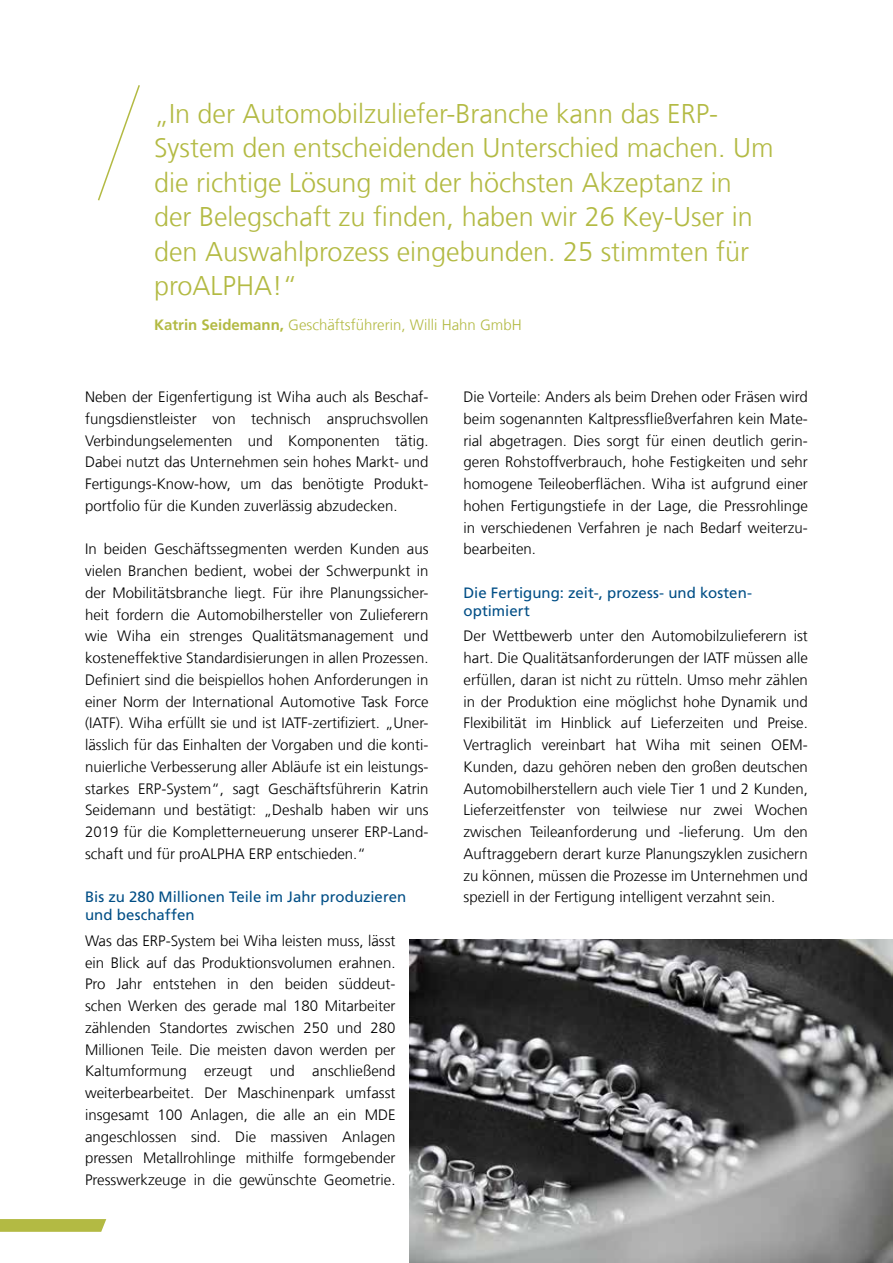
<style>
.page{position:relative;width:893px;height:1263px;background:#fff}
.page>*{position:absolute;margin:0;border:0;box-sizing:border-box;transform-origin:0 0}
.t1{font:300 27px/34.5px "Frutiger LT Com";color:#b3ba43}
.t2{font:300 15px/21.8px "Frutiger LT Com";color:#000;text-align:justify}
.t3{font:15px/18px "Frutiger LT Com";color:#004e86}
.t4{font:300 15px "Frutiger LT Com";color:#b3ba43}
.s1{font-weight:700}
</style>
<div class="page">
<img style="left:409px;top:940px;width:484px;height:323px">
<svg style="left:0;top:1219px;width:106px;height:13px"></svg>
<svg style="left:97px;top:85px;width:43px;height:116px"></svg>
<p class="t1" style="left:154px;top:96px;width:621px">„In der Automobilzuliefer-Branche kann das ERP-System den entscheidenden Unterschied machen. Um die richtige Lösung mit der höchsten Akzeptanz in der Belegschaft zu finden, haben wir 26 Key-User in den Auswahlprozess eingebunden. 25 stimmten für proALPHA!“</p>
<p class="t4" style="left:154px;top:315px;width:369px"><span class="s1">Katrin Seidemann,</span> Geschäftsführerin, Willi Hahn GmbH</p>
<p class="t2" style="left:85px;top:386px;width:345px">Neben der Eigenfertigung ist Wiha auch als Beschaf&shy;fungsdienstleister von technisch anspruchsvollen Verbindungselementen und Komponenten tätig.<br>Dabei nutzt das Unternehmen sein hohes Markt- und Fertigungs-Know-how, um das benötigte Produkt&shy;portfolio für die Kunden zuverlässig abzudecken.</p>
<p class="t2" style="left:85px;top:538px;width:345px">In beiden Geschäftssegmenten werden Kunden aus vielen Branchen bedient, wobei der Schwerpunkt in der Mobilitätsbranche liegt. Für ihre Planungssicher&shy;heit fordern die Automobilhersteller von Zulieferern wie Wiha ein strenges Qualitätsmanagement und kosteneffektive Standardisierungen in allen Prozessen.<br>Definiert sind die beispiellos hohen Anforderungen in einer Norm der International Automotive Task Force (IATF). Wiha erfüllt sie und ist IATF-zertifiziert. „Uner&shy;lässlich für das Einhalten der Vorgaben und die konti&shy;nuierliche Verbesserung aller Abläufe ist ein leistungs&shy;starkes ERP-System“, sagt Geschäftsführerin Katrin Seidemann und bestätigt: „Deshalb haben wir uns 2019 für die Kompletterneuerung unserer ERP-Land&shy;schaft und für proALPHA ERP entschieden.“</p>
<p class="t3" style="left:85px;top:888px;width:323px">Bis zu 280 Millionen Teile im Jahr produzieren und beschaffen</p>
<p class="t2" style="left:85px;top:930px;width:312px">Was das ERP-System bei Wiha leisten muss, lässt ein Blick auf das Produktionsvolumen erahnen.<br>Pro Jahr entstehen in den beiden süddeut&shy;schen Werken des gerade mal 180 Mitarbeiter zählenden Standortes zwischen 250 und 280<br>Millionen Teile. Die meisten davon werden per Kaltumformung erzeugt und anschließend weiterbearbeitet. Der Maschinenpark umfasst insgesamt 100 Anlagen, die alle an ein MDE angeschlossen sind. Die massiven Anlagen pressen Metallrohlinge mithilfe formgebender Presswerkzeuge in die gewünschte Geometrie.</p>
<p class="t2" style="left:463px;top:386px;width:346px">Die Vorteile: Anders als beim Drehen oder Fräsen wird beim sogenannten Kaltpressfließverfahren kein Mate&shy;rial abgetragen. Dies sorgt für einen deutlich gerin&shy;geren Rohstoffverbrauch, hohe Festigkeiten und sehr homogene Teileoberflächen. Wiha ist aufgrund einer hohen Fertigungstiefe in der Lage, die Pressrohlinge in verschiedenen Verfahren je nach Bedarf weiterzu&shy;bearbeiten.</p>
<p class="t3" style="left:463px;top:583px;width:290px">Die Fertigung: zeit-, prozess- und kosten&shy;optimiert</p>
<p class="t2" style="left:463px;top:625px;width:346px">Der Wettbewerb unter den Automobilzulieferern ist hart. Die Qualitätsanforderungen der IATF müssen alle erfüllen, daran ist nicht zu rütteln. Umso mehr zählen in der Produktion eine möglichst hohe Dynamik und Flexibilität im Hinblick auf Lieferzeiten und Preise.<br>Vertraglich vereinbart hat Wiha mit seinen OEM-Kunden, dazu gehören neben den großen deutschen Automobilherstellern auch viele Tier 1 und 2 Kunden, Lieferzeitfenster von teilwiese nur zwei Wochen zwischen Teileanforderung und -lieferung. Um den Auftraggebern derart kurze Planungszyklen zusichern zu können, müssen die Prozesse im Unternehmen und speziell in der Fertigung intelligent verzahnt sein.</p>
</div>
